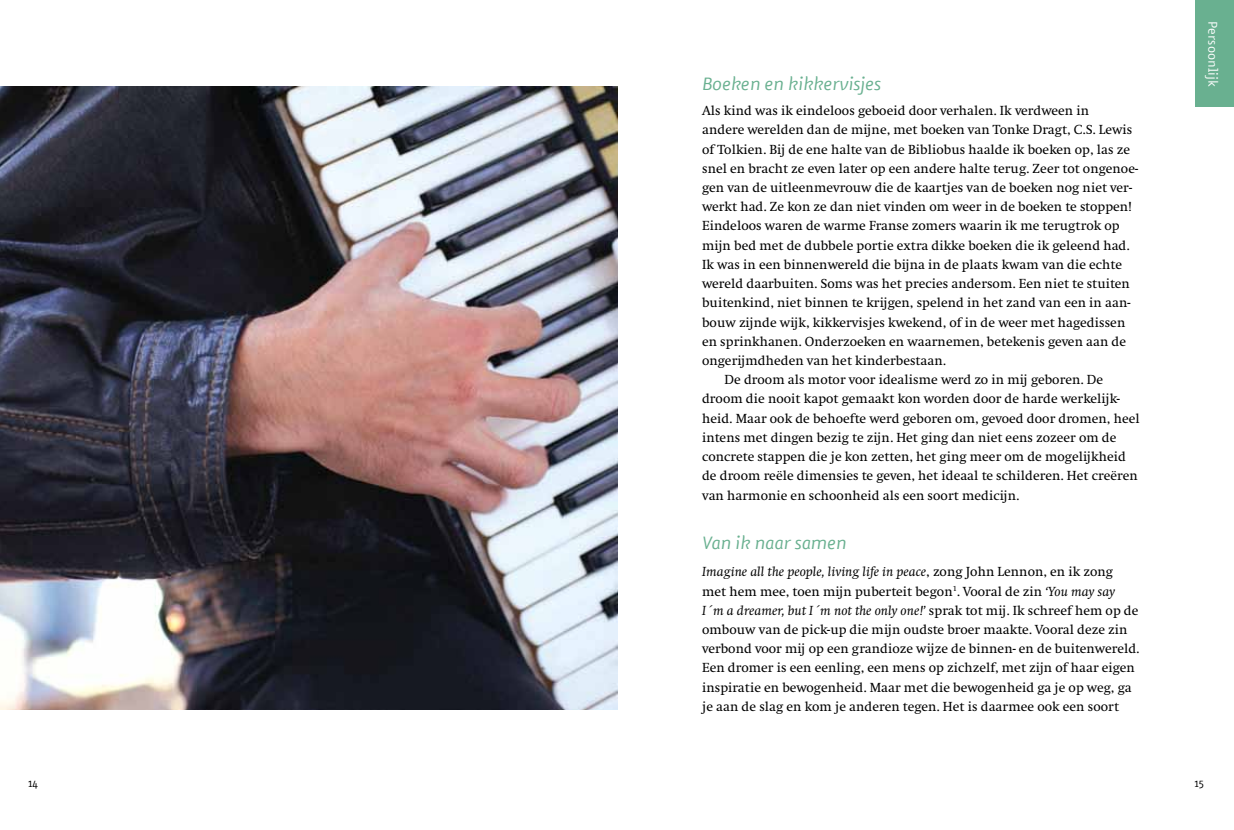
<style>
.page{position:relative;width:1234px;height:830px;background:#fff}
.page>*{position:absolute;margin:0;border:0;box-sizing:border-box;transform-origin:0 0}
.t1{font:italic 18px "Azuro";color:#69b090}
.t2{font:13.65px/19.2px "Swift";letter-spacing:.005em;color:#000}
.t3{font:12.75px "Azuro";letter-spacing:.01em;color:#fff}
.t4{font:10.5px "Azuro";color:#000}
.s1{font-style:italic}
</style>
<div class="page">
<div style="left:1195px;top:0;width:38px;height:106px;background:#69b090"></div>
<img style="left:0;top:86px;width:617px;height:623px">
<h1 class="t1" style="left:702px;top:71px;width:181px">Boeken en kikkervisjes</h1>
<p class="t2" style="left:702px;top:101px;width:388px">Als kind was ik eindeloos geboeid door verhalen. Ik verdween in</p>
<p class="t2" style="left:702px;top:120px;width:432px">andere werelden dan de mijne, met boeken van Tonke Dragt, C.S. Lewis</p>
<p class="t2" style="left:702px;top:140px;width:429px">of Tolkien. Bij de ene halte van de Bibliobus haalde ik boeken op, las ze</p>
<p class="t2" style="left:702px;top:159px;width:437px">snel en bracht ze even later op een andere halte terug. Zeer tot ongenoe-</p>
<p class="t2" style="left:702px;top:178px;width:431px">gen van de uitleenmevrouw die de kaartjes van de boeken nog niet ver-</p>
<p class="t2" style="left:702px;top:197px;width:431px">werkt had. Ze kon ze dan niet vinden om weer in de boeken te stoppen!</p>
<p class="t2" style="left:702px;top:216px;width:419px">Eindeloos waren de warme Franse zomers waarin ik me terugtrok op</p>
<p class="t2" style="left:702px;top:236px;width:429px">mijn bed met de dubbele portie extra dikke boeken die ik geleend had.</p>
<p class="t2" style="left:702px;top:255px;width:421px">Ik was in een binnenwereld die bijna in de plaats kwam van die echte</p>
<p class="t2" style="left:702px;top:274px;width:429px">wereld daarbuiten. Soms was het precies andersom. Een niet te stuiten</p>
<p class="t2" style="left:702px;top:293px;width:430px">buitenkind, niet binnen te krijgen, spelend in het zand van een in aan-</p>
<p class="t2" style="left:702px;top:312px;width:424px">bouw zijnde wijk, kikkervisjes kwekend, of in de weer met hagedissen</p>
<p class="t2" style="left:702px;top:332px;width:425px">en sprinkhanen. Onderzoeken en waarnemen, betekenis geven aan de</p>
<p class="t2" style="left:702px;top:351px;width:245px">ongerijmdheden van het kinderbestaan.</p>
<p class="t2" style="left:724px;top:370px;width:380px">De droom als motor voor idealisme werd zo in mij geboren. De</p>
<p class="t2" style="left:702px;top:389px;width:419px">droom die nooit kapot gemaakt kon worden door de harde werkelijk-</p>
<p class="t2" style="left:702px;top:408px;width:439px">heid. Maar ook de behoefte werd geboren om, gevoed door dromen, heel</p>
<p class="t2" style="left:702px;top:428px;width:416px">intens met dingen bezig te zijn. Het ging dan niet eens zozeer om de</p>
<p class="t2" style="left:702px;top:447px;width:425px">concrete stappen die je kon zetten, het ging meer om de mogelijkheid</p>
<p class="t2" style="left:702px;top:466px;width:437px">de droom reële dimensies te geven, het ideaal te schilderen. Het creëren</p>
<p class="t2" style="left:702px;top:485px;width:319px">van harmonie en schoonheid als een soort medicijn.</p>
<h1 class="t1" style="left:702px;top:530px;width:146px">Van ik naar samen</h1>
<p class="t2" style="left:702px;top:562px;width:439px"><span class="s1">Imagine all the people, living life in peace</span>, zong John Lennon, en ik zong met hem mee, toen mijn puberteit begon<sup>1</sup>. Vooral de zin <span class="s1">‘You may say I´m a dreamer, but I´m not the only one!’</span> sprak tot mij. Ik schreef hem op de ombouw van de pick-up die mijn oudste broer maakte. Vooral deze zin verbond voor mij op een grandioze wijze de binnen- en de buitenwereld.<br>Een dromer is een eenling, een mens op zichzelf, met zijn of haar eigen inspiratie en bewogenheid. Maar met die bewogenheid ga je op weg, ga je aan de slag en kom je anderen tegen. Het is daarmee ook een soort</p>
<p class="t3" style="left:1221px;top:21px;width:67px;rotate:90deg">Persoonlijk</p>
<p class="t4" style="left:28px;top:775px;width:11px">14</p>
<p class="t4" style="left:1194px;top:775px;width:11px">15</p>
</div>
